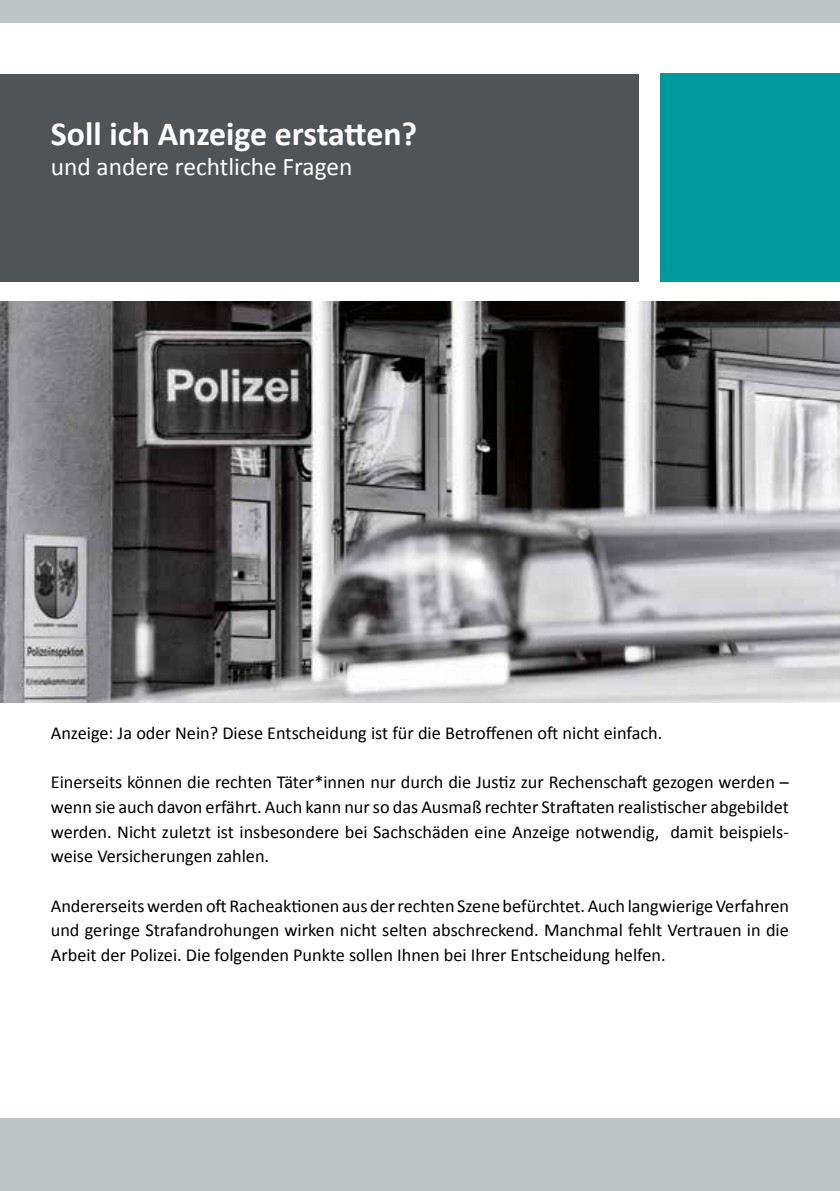
<style>
.page{position:relative;width:840px;height:1191px;background:#fff}
.page>*{position:absolute;margin:0;border:0;box-sizing:border-box;transform-origin:0 0}
.t1{font:700 33.8px "Calibri";color:#fff}
.t2{font:25.4px "Calibri";color:#fff}
.t3{font:18.2px/24.6px "Calibri";color:#000;text-align:justify}
</style>
<div class="page">
<div style="left:0;top:1118px;width:839px;height:73px;background:#bec3c6"></div>
<div style="left:0;top:0;width:839px;height:23px;background:#bec3c6"></div>
<div style="left:659px;top:74px;width:180px;height:208px;background:#00999c"></div>
<div style="left:0;top:74px;width:638px;height:207px;background:#505456"></div>
<img style="left:0;top:302px;width:839px;height:400px">
<h1 class="t1" style="left:51px;top:112px;width:368px">Soll ich Anzeige erstatten?</h1>
<h2 class="t2" style="left:51px;top:151px;width:303px">und andere rechtliche Fragen</h2>
<p class="t3" style="left:51px;top:720px;width:612px">Anzeige: Ja oder Nein? Diese Entscheidung ist für die Betroffenen oft nicht einfach.</p>
<p class="t3" style="left:51px;top:769px;width:739px">Einerseits können die rechten Täter*innen nur durch die Justiz zur Rechenschaft gezogen werden – wenn sie auch davon erfährt. Auch kann nur so das Ausmaß rechter Straftaten realistischer abgebildet werden. Nicht zuletzt ist insbesondere bei Sachschäden eine Anzeige notwendig, damit beispiels&shy;weise Versicherungen zahlen.</p>
<p class="t3" style="left:51px;top:892px;width:739px">Andererseits werden oft Racheaktionen aus der rechten Szene befürchtet. Auch langwierige Verfahren und geringe Strafandrohungen wirken nicht selten abschreckend. Manchmal fehlt Vertrauen in die Arbeit der Polizei. Die folgenden Punkte sollen Ihnen bei Ihrer Entscheidung helfen.</p>
</div>
